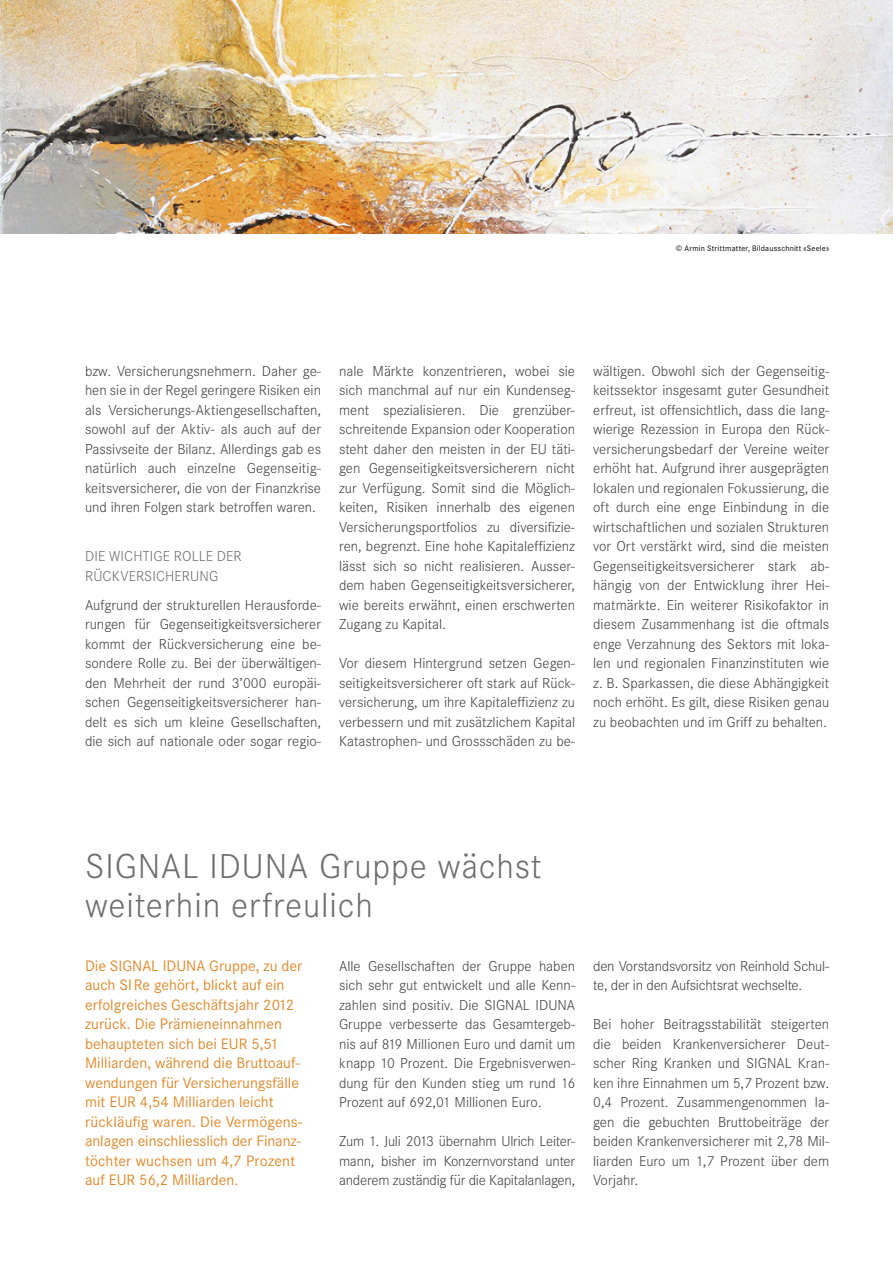
<style>
.page{position:relative;width:893px;height:1263px;background:#fff}
.page>*{position:absolute;margin:0;border:0;box-sizing:border-box;transform-origin:0 0}
.t1{font:300 36px/39px "Corporate S";letter-spacing:.025em;color:#6d6e70}
.t2{font:15.75px/19.5px "Corporate S";color:#de8a2e}
.t3{font:300 15px/19.5px "Corporate S";color:#434244;text-align:justify}
.t4{font:300 15px/19.5px "Corporate S";letter-spacing:.01em;color:#6d6e70}
.t5{font:8.25px "Corporate S";letter-spacing:.025em;color:#000}
</style>
<div class="page">
<img style="left:0;top:0;width:893px;height:233px">
<p class="t5" style="left:676px;top:243px;width:155px">© Armin Strittmatter, Bildausschnitt «Seele»</p>
<p class="t3" style="left:85px;top:361px;width:237px">bzw. Versicherungsnehmern. Daher ge&shy;hen sie in der Regel geringere Risiken ein als Versicherungs-Aktiengesellschaften, sowohl auf der Aktiv- als auch auf der Passivseite der Bilanz. Allerdings gab es natürlich auch einzelne Gegenseitig&shy;keitsversicherer, die von der Finanzkrise und ihren Folgen stark betroffen waren.</p>
<p class="t4" style="left:85px;top:547px;width:158px">DIE WICHTIGE ROLLE DER<br>RÜCKVERSICHERUNG</p>
<p class="t3" style="left:85px;top:595px;width:237px">Aufgrund der strukturellen Herausforde&shy;rungen für Gegenseitigkeitsversicherer kommt der Rückversicherung eine be&shy;sondere Rolle zu. Bei der überwältigen&shy;den Mehrheit der rund 3’000 europäi&shy;schen Gegenseitigkeitsversicherer han&shy;delt es sich um kleine Gesellschaften, die sich auf nationale oder sogar regio-</p>
<p class="t3" style="left:339px;top:361px;width:238px">nale Märkte konzentrieren, wobei sie sich manchmal auf nur ein Kundenseg&shy;ment spezialisieren. Die grenzüber&shy;schreitende Expansion oder Kooperation steht daher den meisten in der EU täti&shy;gen Gegenseitigkeitsversicherern nicht zur Verfügung. Somit sind die Möglich&shy;keiten, Risiken innerhalb des eigenen Versicherungsportfolios zu diversifizie&shy;ren, begrenzt. Eine hohe Kapitaleffizienz lässt sich so nicht realisieren. Ausser&shy;dem haben Gegenseitigkeitsversicherer, wie bereits erwähnt, einen erschwerten Zugang zu Kapital.</p>
<p class="t3" style="left:339px;top:654px;width:238px">Vor diesem Hintergrund setzen Gegen&shy;seitigkeitsversicherer oft stark auf Rück&shy;versicherung, um ihre Kapitaleffizienz zu verbessern und mit zusätzlichem Kapital Katastrophen- und Grossschäden zu be-</p>
<p class="t3" style="left:593px;top:361px;width:237px">wältigen. Obwohl sich der Gegenseitig&shy;keitssektor insgesamt guter Gesundheit erfreut, ist offensichtlich, dass die lang&shy;wierige Rezession in Europa den Rück&shy;versicherungsbedarf der Vereine weiter erhöht hat. Aufgrund ihrer ausgeprägten lokalen und regionalen Fokussierung, die oft durch eine enge Einbindung in die wirtschaftlichen und sozialen Strukturen vor Ort verstärkt wird, sind die meisten Gegenseitigkeitsversicherer stark ab&shy;hängig von der Entwicklung ihrer Hei&shy;matmärkte. Ein weiterer Risikofaktor in diesem Zusammenhang ist die oftmals enge Verzahnung des Sektors mit loka&shy;len und regionalen Finanzinstituten wie z. B. Sparkassen, die diese Abhängigkeit noch erhöht. Es gilt, diese Risiken genau zu beobachten und im Griff zu behalten.</p>
<h1 class="t1" style="left:85px;top:847px;width:458px">SIGNAL IDUNA Gruppe wächst weiterhin erfreulich</h1>
<p class="t2" style="left:85px;top:956px;width:219px">Die SIGNAL IDUNA Gruppe, zu der auch SI Re gehört, blickt auf ein erfolgreiches Geschäftsjahr 2012 zurück. Die Prämieneinnahmen behaupteten sich bei EUR 5,51<br>Milliarden, während die Bruttoauf&shy;wendungen für Versicherungsfälle mit EUR 4,54 Milliarden leicht rückläufig waren. Die Vermögens&shy;anlagen einschliesslich der Finanz&shy;töchter wuchsen um 4,7 Prozent auf EUR 56,2 Milliarden.</p>
<p class="t3" style="left:339px;top:956px;width:238px">Alle Gesellschaften der Gruppe haben sich sehr gut entwickelt und alle Kenn&shy;zahlen sind positiv. Die SIGNAL IDUNA Gruppe verbesserte das Gesamtergeb&shy;nis auf 819 Millionen Euro und damit um knapp 10 Prozent. Die Ergebnisverwen&shy;dung für den Kunden stieg um rund 16<br>Prozent auf 692,01 Millionen Euro.</p>
<p class="t3" style="left:339px;top:1132px;width:238px">Zum 1. Juli 2013 übernahm Ulrich Leiter&shy;mann, bisher im Konzernvorstand unter anderem zuständig für die Kapitalanlagen,</p>
<p class="t3" style="left:593px;top:956px;width:237px">den Vorstandsvorsitz von Reinhold Schul&shy;te, der in den Aufsichtsrat wechselte.</p>
<p class="t3" style="left:593px;top:1015px;width:237px">Bei hoher Beitragsstabilität steigerten die beiden Krankenversicherer Deut&shy;scher Ring Kranken und SIGNAL Kran&shy;ken ihre Einnahmen um 5,7 Prozent bzw.<br>0,4 Prozent. Zusammengenommen la&shy;gen die gebuchten Bruttobeiträge der beiden Krankenversicherer mit 2,78 Mil&shy;liarden Euro um 1,7 Prozent über dem Vorjahr.</p>
</div>
